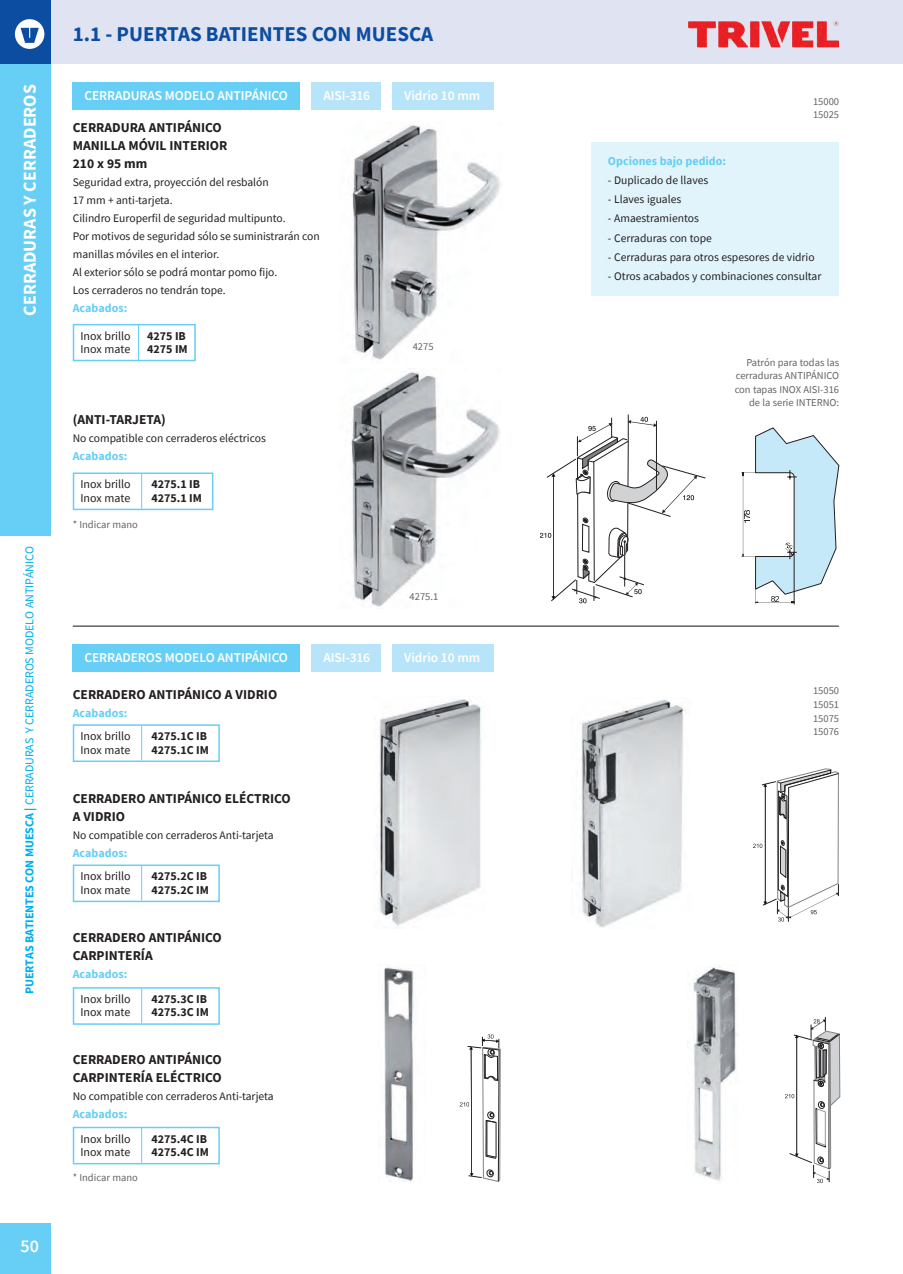
<style>
.page{position:relative;width:903px;height:1274px;background:#fff}
.page>*{position:absolute;margin:0;border:0;box-sizing:border-box;transform-origin:0 0}
.t1{font:700 21px "Source Sans Pro";color:#0d4da1}
.t2{font:700 18px "Source Sans Pro";color:#fff}
.t3{font:600 18px "Source Sans Pro";color:#fff}
.t4{font:700 13.5px/18px "Source Sans Pro";color:#231f20}
.t5{font:600 13.5px "Source Sans Pro";letter-spacing:-.01em;color:#fff}
.t6{font:12px/13.5px "Source Sans Pro";color:#231f20}
.t7{font:700 12px/13.5px "Source Sans Pro";color:#231f20}
.t8{font:700 12px "Source Sans Pro";color:#67cef5}
.t9{font:12px "Source Sans Pro";letter-spacing:-.01em;color:#00aeef}
.t10{font:11.55px/18px "Source Sans Pro";color:#231f20}
.t11{font:10.5px/13.5px "Source Sans Pro";color:#636366}
.s1{font-weight:700}
</style>
<div class="page">
<div style="left:0;top:0;width:50px;height:536px;background:#67cef5"></div>
<div style="left:0;top:1222px;width:50px;height:51px;background:#67cef5"></div>
<div style="left:50px;top:0;width:852px;height:64px;background:#e0e4f2"></div>
<div style="left:0;top:0;width:50px;height:64px;background:#0d4da1"></div>
<svg style="left:15px;top:19px;width:30px;height:30px"></svg>
<img style="left:688px;top:21px;width:151px;height:27px">
<hr style="left:73px;top:625px;width:765px;height:2px;background:#636366">
<img style="left:352px;top:125px;width:149px;height:237px">
<img style="left:350px;top:372px;width:150px;height:237px">
<svg style="left:539px;top:414px;width:166px;height:189px"></svg>
<svg style="left:741px;top:427px;width:98px;height:177px"></svg>
<hr style="left:793px;top:554px;width:1px;height:50px;background:#231f20">
<div style="left:590px;top:142px;width:248px;height:153px;background:#e1f4fc"></div>
<img style="left:374px;top:699px;width:108px;height:229px">
<img style="left:581px;top:699px;width:108px;height:229px">
<img style="left:384px;top:967px;width:30px;height:214px">
<img style="left:693px;top:966px;width:45px;height:216px">
<svg style="left:753px;top:768px;width:85px;height:153px"></svg>
<svg style="left:785px;top:1016px;width:55px;height:166px"></svg>
<svg style="left:459px;top:1034px;width:42px;height:148px"></svg>
<div style="left:73px;top:82px;width:227px;height:27px;background:#67cef5"></div>
<div style="left:73px;top:645px;width:227px;height:27px;background:#67cef5"></div>
<div style="left:311px;top:82px;width:70px;height:27px;background:#b7e4f9"></div>
<div style="left:311px;top:645px;width:70px;height:27px;background:#b7e4f9"></div>
<div style="left:73px;top:324px;width:123px;height:37px;border:2px solid #67cef5"></div>
<hr style="left:138px;top:325px;width:1px;height:35px;background:#67cef5">
<div style="left:73px;top:724px;width:147px;height:38px;border:2px solid #67cef5"></div>
<hr style="left:141px;top:725px;width:1px;height:35px;background:#67cef5">
<div style="left:73px;top:864px;width:147px;height:38px;border:2px solid #67cef5"></div>
<hr style="left:141px;top:865px;width:1px;height:35px;background:#67cef5">
<div style="left:73px;top:987px;width:147px;height:37px;border:2px solid #67cef5"></div>
<hr style="left:141px;top:987px;width:1px;height:36px;background:#67cef5">
<div style="left:73px;top:1126px;width:147px;height:38px;border:2px solid #67cef5"></div>
<hr style="left:141px;top:1127px;width:1px;height:35px;background:#67cef5">
<div style="left:73px;top:472px;width:140px;height:38px;border:2px solid #67cef5"></div>
<hr style="left:141px;top:473px;width:1px;height:35px;background:#67cef5">
<div style="left:392px;top:82px;width:102px;height:27px;background:#b7e4f9"></div>
<div style="left:392px;top:645px;width:102px;height:27px;background:#b7e4f9"></div>
<h2 class="t2" style="left:18px;top:316px;width:233px;rotate:-90deg">CERRADURAS Y CERRADEROS</h2>
<p class="t9" style="left:22px;top:994px;width:449px;rotate:-90deg"><span class="s1">PUERTAS BATIENTES CON MUESCA |</span> CERRADURAS Y CERRADEROS MODELO ANTIPÁNICO</p>
<h2 class="t3" style="left:20px;top:1233px;width:20px">50</h2>
<h1 class="t1" style="left:73px;top:19px;width:362px">1.1 - PUERTAS BATIENTES CON MUESCA</h1>
<p class="t5" style="left:84px;top:86px;width:205px">CERRADURAS MODELO ANTIPÁNICO</p>
<p class="t5" style="left:323px;top:86px;width:48px">AISI-316</p>
<p class="t4" style="left:73px;top:118px;width:156px">CERRADURA ANTIPÁNICO<br>MANILLA MÓVIL INTERIOR<br>210 x 95 mm</p>
<p class="t10" style="left:73px;top:173px;width:248px">Seguridad extra, proyección del resbalón<br>17 mm + anti-tarjeta.<br>Cilindro Europerfil de seguridad multipunto.<br>Por motivos de seguridad sólo se suministrarán con manillas móviles en el interior.<br>Al exterior sólo se podrá montar pomo fijo.<br>Los cerraderos no tendrán tope.</p>
<p class="t8" style="left:73px;top:299px;width:56px">Acabados:</p>
<p class="t6" style="left:80px;top:329px;width:52px">Inox brillo<br>Inox mate</p>
<p class="t7" style="left:147px;top:329px;width:42px">4275 IB<br>4275 IM</p>
<p class="t4" style="left:73px;top:410px;width:95px">(ANTI-TARJETA)</p>
<p class="t10" style="left:73px;top:429px;width:195px">No compatible con cerraderos eléctricos</p>
<p class="t8" style="left:73px;top:448px;width:56px">Acabados:</p>
<p class="t6" style="left:80px;top:477px;width:52px">Inox brillo<br>Inox mate</p>
<p class="t7" style="left:151px;top:477px;width:52px">4275.1 IB<br>4275.1 IM</p>
<p class="t11" style="left:73px;top:517px;width:66px">* Indicar mano</p>
<p class="t5" style="left:84px;top:649px;width:205px">CERRADEROS MODELO ANTIPÁNICO</p>
<p class="t4" style="left:73px;top:685px;width:206px">CERRADERO ANTIPÁNICO A VIDRIO</p>
<p class="t8" style="left:73px;top:704px;width:56px">Acabados:</p>
<p class="t6" style="left:80px;top:729px;width:52px">Inox brillo<br>Inox mate</p>
<p class="t7" style="left:151px;top:729px;width:59px">4275.1C IB<br>4275.1C IM</p>
<p class="t4" style="left:73px;top:788px;width:219px">CERRADERO ANTIPÁNICO ELÉCTRICO<br>A VIDRIO</p>
<p class="t10" style="left:73px;top:825px;width:202px">No compatible con cerraderos Anti-tarjeta</p>
<p class="t8" style="left:73px;top:844px;width:56px">Acabados:</p>
<p class="t6" style="left:80px;top:869px;width:52px">Inox brillo<br>Inox mate</p>
<p class="t7" style="left:151px;top:869px;width:59px">4275.2C IB<br>4275.2C IM</p>
<p class="t4" style="left:73px;top:928px;width:150px">CERRADERO ANTIPÁNICO<br>CARPINTERÍA</p>
<p class="t8" style="left:73px;top:965px;width:56px">Acabados:</p>
<p class="t6" style="left:80px;top:991px;width:52px">Inox brillo<br>Inox mate</p>
<p class="t7" style="left:151px;top:991px;width:59px">4275.3C IB<br>4275.3C IM</p>
<p class="t4" style="left:73px;top:1049px;width:150px">CERRADERO ANTIPÁNICO<br>CARPINTERÍA ELÉCTRICO</p>
<p class="t10" style="left:73px;top:1086px;width:202px">No compatible con cerraderos Anti-tarjeta</p>
<p class="t8" style="left:73px;top:1105px;width:56px">Acabados:</p>
<p class="t6" style="left:80px;top:1131px;width:52px">Inox brillo<br>Inox mate</p>
<p class="t7" style="left:151px;top:1131px;width:59px">4275.4C IB<br>4275.4C IM</p>
<p class="t11" style="left:73px;top:1170px;width:66px">* Indicar mano</p>
<p class="t5" style="left:323px;top:649px;width:48px">AISI-316</p>
<p class="t5" style="left:404px;top:86px;width:77px">Vidrio 10 mm</p>
<p class="t11" style="left:412px;top:339px;width:22px">4275</p>
<p class="t11" style="left:409px;top:589px;width:30px">4275.1</p>
<p class="t5" style="left:404px;top:649px;width:77px">Vidrio 10 mm</p>
<p class="t11" style="left:812px;top:94px;width:28px">15000<br>15025</p>
<p class="t8" style="left:607px;top:152px;width:119px">Opciones bajo pedido:</p>
<p class="t10" style="left:607px;top:171px;width:102px">- Duplicado de llaves</p>
<p class="t10" style="left:607px;top:190px;width:75px">- Llaves iguales</p>
<p class="t10" style="left:607px;top:209px;width:92px">- Amaestramientos</p>
<p class="t10" style="left:607px;top:229px;width:105px">- Cerraduras con tope</p>
<p class="t10" style="left:607px;top:248px;width:208px">- Cerraduras para otros espesores de vidrio</p>
<p class="t10" style="left:607px;top:267px;width:215px">- Otros acabados y combinaciones consultar</p>
<p class="t11" style="left:734px;top:355px;width:106px;text-align:right">Patrón para todas las cerraduras ANTIPÁNICO con tapas INOX AISI-316 de la serie INTERNO:</p>
<p class="t11" style="left:812px;top:684px;width:28px;text-align:justify">15050<br>15051<br>15075<br>15076</p>
</div>
